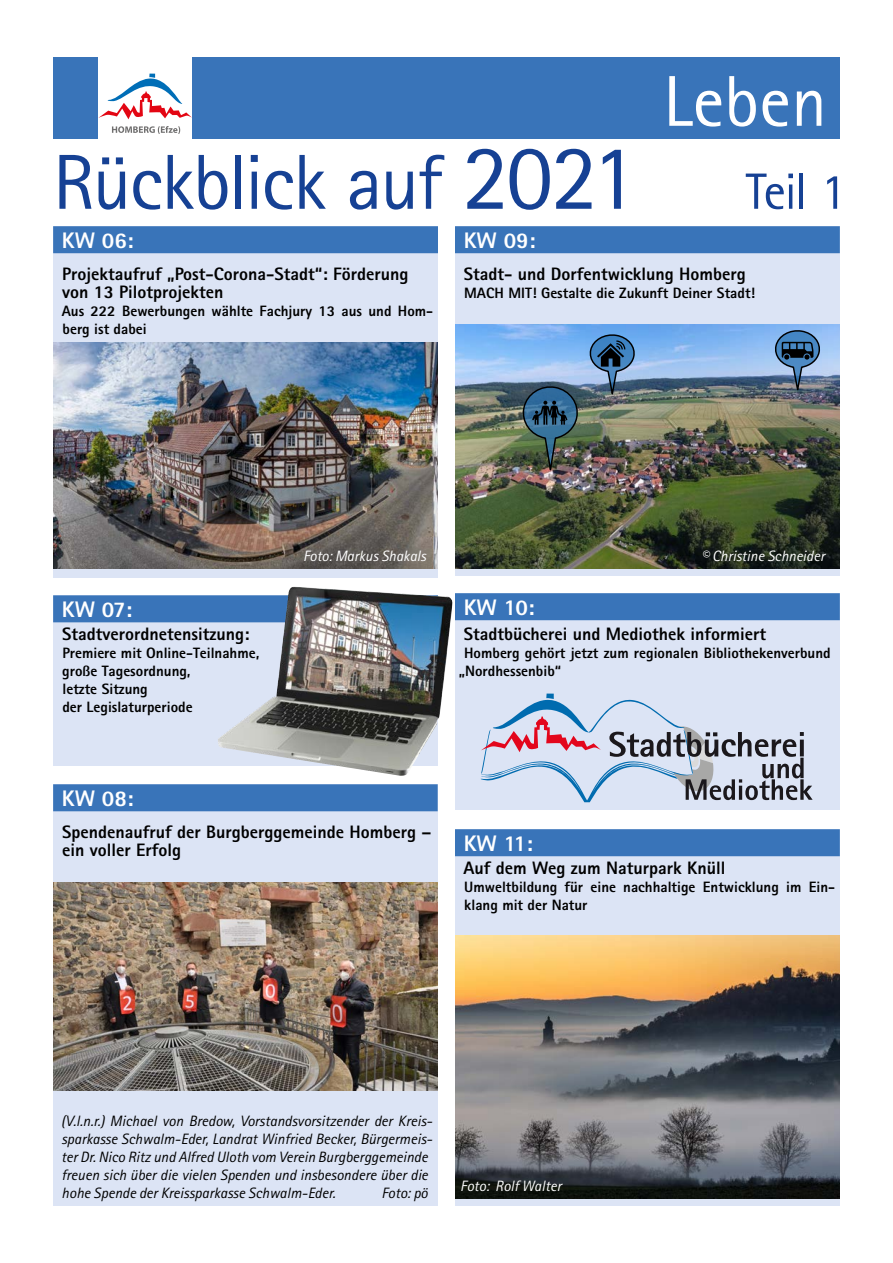
<style>
.page{position:relative;width:893px;height:1263px;background:#fff}
.page>*{position:absolute;margin:0;border:0;box-sizing:border-box;transform-origin:0 0}
.t1{font:78px "Rotis Sans Serif Std";letter-spacing:-.025em;color:#164194}
.t2{font:72px "Rotis Sans Serif";color:#fff}
.t3{font:800 22.5px "Rotis Sans Serif";color:#fff}
.t4{font:800 18px/18px "Rotis Sans Serif";color:#000}
.t5{font:800 15px/18px "Rotis Sans Serif";color:#000}
.t6{font:italic 15px/18px "Rotis Sans Serif";color:#000}
.t7{font:italic 15px "Rotis Sans Serif";color:#fff}
.s1{font-size:93px}
.s2{font-size:51px}
</style>
<div class="page">
<div style="left:53px;top:57px;width:787px;height:82px;background:#3974b9"></div>
<div style="left:98px;top:57px;width:94px;height:94px;background:#fff"></div>
<svg style="left:112px;top:126px;width:68px;height:8px"></svg>
<svg style="left:98px;top:74px;width:94px;height:45px"></svg>
<div style="left:53px;top:226px;width:385px;height:351px;background:#dce4f5"></div>
<div style="left:53px;top:226px;width:385px;height:27px;background:#3974b9"></div>
<div style="left:455px;top:226px;width:385px;height:350px;background:#dce4f5"></div>
<div style="left:455px;top:226px;width:385px;height:27px;background:#3974b9"></div>
<div style="left:455px;top:829px;width:385px;height:376px;background:#dce4f5"></div>
<div style="left:455px;top:829px;width:385px;height:27px;background:#3974b9"></div>
<div style="left:455px;top:593px;width:385px;height:217px;background:#dce4f5"></div>
<div style="left:455px;top:593px;width:385px;height:27px;background:#3974b9"></div>
<div style="left:53px;top:595px;width:385px;height:171px;background:#dce4f5"></div>
<div style="left:53px;top:595px;width:385px;height:27px;background:#3974b9"></div>
<div style="left:53px;top:784px;width:385px;height:421px;background:#dce4f5"></div>
<div style="left:53px;top:784px;width:385px;height:27px;background:#3974b9"></div>
<img style="left:53px;top:343px;width:385px;height:225px">
<img style="left:217px;top:587px;width:236px;height:189px">
<img style="left:53px;top:882px;width:385px;height:208px">
<img style="left:455px;top:325px;width:385px;height:243px">
<img style="left:523px;top:385px;width:56px;height:86px">
<svg style="left:774px;top:330px;width:46px;height:61px;background:#577699"></svg>
<svg style="left:588px;top:333px;width:48px;height:62px;background:#53779d"></svg>
<svg style="left:480px;top:693px;width:333px;height:109px"></svg>
<img style="left:455px;top:935px;width:385px;height:263px">
<h2 class="t2" style="left:663px;top:59px;width:165px">Leben</h2>
<h1 class="t1" style="left:53px;top:136px;width:795px">Rückblick auf <span class="s1">2021</span> <span class="s2">Teil 1</span></h1>
<h3 class="t3" style="left:62px;top:226px;width:73px">KW 06:</h3>
<p class="t4" style="left:62px;top:265px;width:348px">Projektaufruf „Post-Corona-Stadt“: Förderung von 13 Pilotprojekten</p>
<p class="t5" style="left:62px;top:302px;width:373px">Aus 222 Bewerbungen wählte Fachjury 13 aus und Hom&shy;berg ist dabei</p>
<h3 class="t3" style="left:464px;top:226px;width:73px">KW 09:</h3>
<p class="t4" style="left:464px;top:265px;width:283px">Stadt- und Dorfentwicklung Homberg</p>
<p class="t5" style="left:464px;top:284px;width:293px">MACH MIT! Gestalte die Zukunft Deiner Stadt!</p>
<h3 class="t3" style="left:62px;top:595px;width:72px">KW 07:</h3>
<p class="t4" style="left:62px;top:625px;width:189px">Stadtverordnetensitzung:</p>
<p class="t5" style="left:62px;top:644px;width:199px">Premiere mit Online-Teilnahme, große Tagesordnung,<br>letzte Sitzung<br>der Legislaturperiode</p>
<p class="t7" style="left:303px;top:547px;width:125px">Foto: Markus Shakals</p>
<p class="t7" style="left:701px;top:547px;width:125px">© Christine Schneider</p>
<h3 class="t3" style="left:464px;top:593px;width:72px">KW 10:</h3>
<p class="t4" style="left:464px;top:625px;width:304px">Stadtbücherei und Mediothek informiert</p>
<p class="t5" style="left:459px;top:644px;width:373px;text-indent:5px">Homberg gehört jetzt zum regionalen Bibliothekenverbund „Nordhessenbib“</p>
<h3 class="t3" style="left:62px;top:784px;width:73px">KW 08:</h3>
<p class="t4" style="left:62px;top:823px;width:371px">Spendenaufruf der Burgberggemeinde Homberg – ein voller Erfolg</p>
<h3 class="t3" style="left:464px;top:829px;width:71px">KW 11:</h3>
<p class="t4" style="left:463px;top:859px;width:263px">Auf dem Weg zum Naturpark Knüll</p>
<p class="t5" style="left:464px;top:878px;width:372px">Umweltbildung für eine nachhaltige Entwicklung im Ein&shy;klang mit der Natur</p>
<p class="t6" style="left:61px;top:1112px;width:373px">(V.l.n.r.) Michael von Bredow, Vorstandsvorsitzender der Kreis&shy;sparkasse Schwalm-Eder, Landrat Winfried Becker, Bürgermeis&shy;ter Dr. Nico Ritz und Alfred Uloth vom Verein Burgberggemeinde freuen sich über die vielen Spenden und insbesondere über die hohe Spende der Kreissparkasse Schwalm-Eder.</p>
<p class="t6" style="left:381px;top:1184px;width:48px">Foto: pö</p>
<p class="t7" style="left:460px;top:1177px;width:103px">Foto: Rolf Walter</p>
</div>
